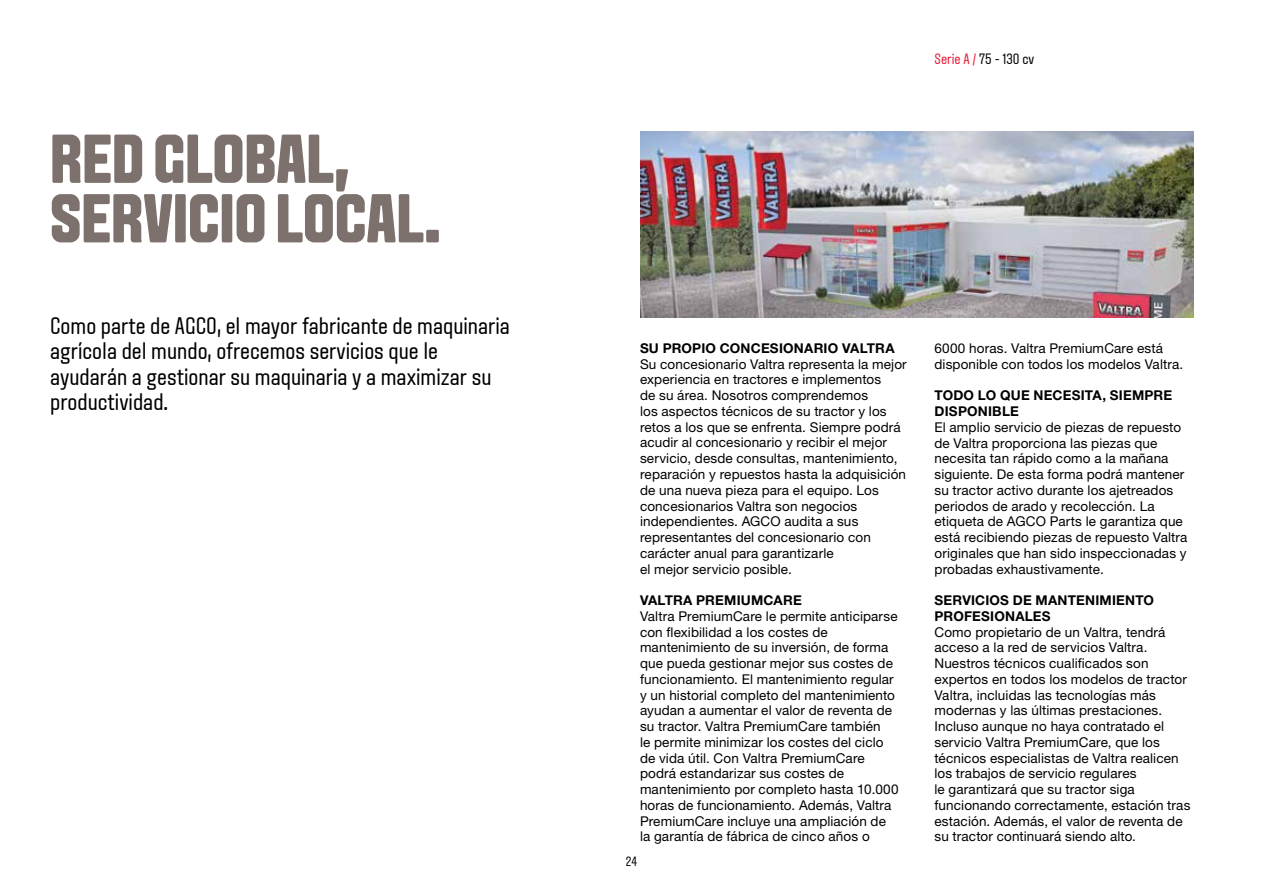
<style>
.page{position:relative;width:1263px;height:893px;background:#fff}
.page>*{position:absolute;margin:0;border:0;box-sizing:border-box;transform-origin:0 0}
.t1{font:800 69px/59.6px "Aveny T";color:#7d716d}
.t2{font:24px/25.5px "Aveny T";color:#000}
.t3{font:15px "Aveny T";color:#000}
.t4{font:13.5px/15.8px "Helvetica Neue LT Std";letter-spacing:.01em;color:#000}
.t5{font:700 13.5px/15.8px "Helvetica Neue LT Std";letter-spacing:.015em;color:#000}
.t6{font:13.5px "Aveny T";color:#000}
.s1{color:#ed1b35}
</style>
<div class="page">
<div style="left:640px;top:131px;width:556px;height:189px;background:#000;opacity:.13"></div>
<h1 class="t1" style="left:50px;top:130px;width:392px">RED GLOBAL,<br>SERVICIO LOCAL.</h1>
<h2 class="t2" style="left:50px;top:313px;width:461px">Como parte de AGCO, el mayor fabricante de maquinaria agrícola del mundo, ofrecemos servicios que le ayudarán a gestionar su maquinaria y a maximizar su productividad.</h2>
<p class="t3" style="left:934px;top:50px;width:101px"><span class="s1">Serie A /</span> 75 - 130 cv</p>
<p class="t5" style="left:640px;top:340px;width:256px">SU PROPIO CONCESIONARIO VALTRA</p>
<p class="t4" style="left:640px;top:356px;width:268px">Su concesionario Valtra representa la mejor experiencia en tractores e implementos<br>de su área. Nosotros comprendemos<br>los aspectos técnicos de su tractor y los retos a los que se enfrenta. Siempre podrá acudir al concesionario y recibir el mejor servicio, desde consultas, mantenimiento, reparación y repuestos hasta la adquisición de una nueva pieza para el equipo. Los concesionarios Valtra son negocios independientes. AGCO audita a sus representantes del concesionario con carácter anual para garantizarle<br>el mejor servicio posible.</p>
<p class="t5" style="left:640px;top:592px;width:163px">VALTRA PREMIUMCARE</p>
<p class="t4" style="left:640px;top:608px;width:260px">Valtra PremiumCare le permite anticiparse con flexibilidad a los costes de mantenimiento de su inversión, de forma que pueda gestionar mejor sus costes de funcionamiento. El mantenimiento regular y un historial completo del mantenimiento ayudan a aumentar el valor de reventa de su tractor. Valtra PremiumCare también<br>le permite minimizar los costes del ciclo de vida útil. Con Valtra PremiumCare podrá estandarizar sus costes de mantenimiento por completo hasta 10.000 horas de funcionamiento. Además, Valtra PremiumCare incluye una ampliación de la garantía de fábrica de cinco años o</p>
<p class="t6" style="left:626px;top:854px;width:13px">24</p>
<p class="t4" style="left:934px;top:340px;width:250px">6000 horas. Valtra PremiumCare está disponible con todos los modelos Valtra.</p>
<p class="t5" style="left:934px;top:387px;width:239px">TODO LO QUE NECESITA, SIEMPRE<br>DISPONIBLE</p>
<p class="t4" style="left:934px;top:419px;width:254px">El amplio servicio de piezas de repuesto de Valtra proporciona las piezas que necesita tan rápido como a la mañana siguiente. De esta forma podrá mantener su tractor activo durante los ajetreados periodos de arado y recolección. La etiqueta de AGCO Parts le garantiza que está recibiendo piezas de repuesto Valtra originales que han sido inspeccionadas y probadas exhaustivamente.</p>
<p class="t5" style="left:934px;top:592px;width:221px">SERVICIOS DE MANTENIMIENTO<br>PROFESIONALES</p>
<p class="t4" style="left:934px;top:624px;width:257px">Como propietario de un Valtra, tendrá acceso a la red de servicios Valtra.<br>Nuestros técnicos cualificados son expertos en todos los modelos de tractor Valtra, incluidas las tecnologías más modernas y las últimas prestaciones.<br>Incluso aunque no haya contratado el servicio Valtra PremiumCare, que los técnicos especialistas de Valtra realicen los trabajos de servicio regulares<br>le garantizará que su tractor siga funcionando correctamente, estación tras estación. Además, el valor de reventa de su tractor continuará siendo alto.</p>
</div>
